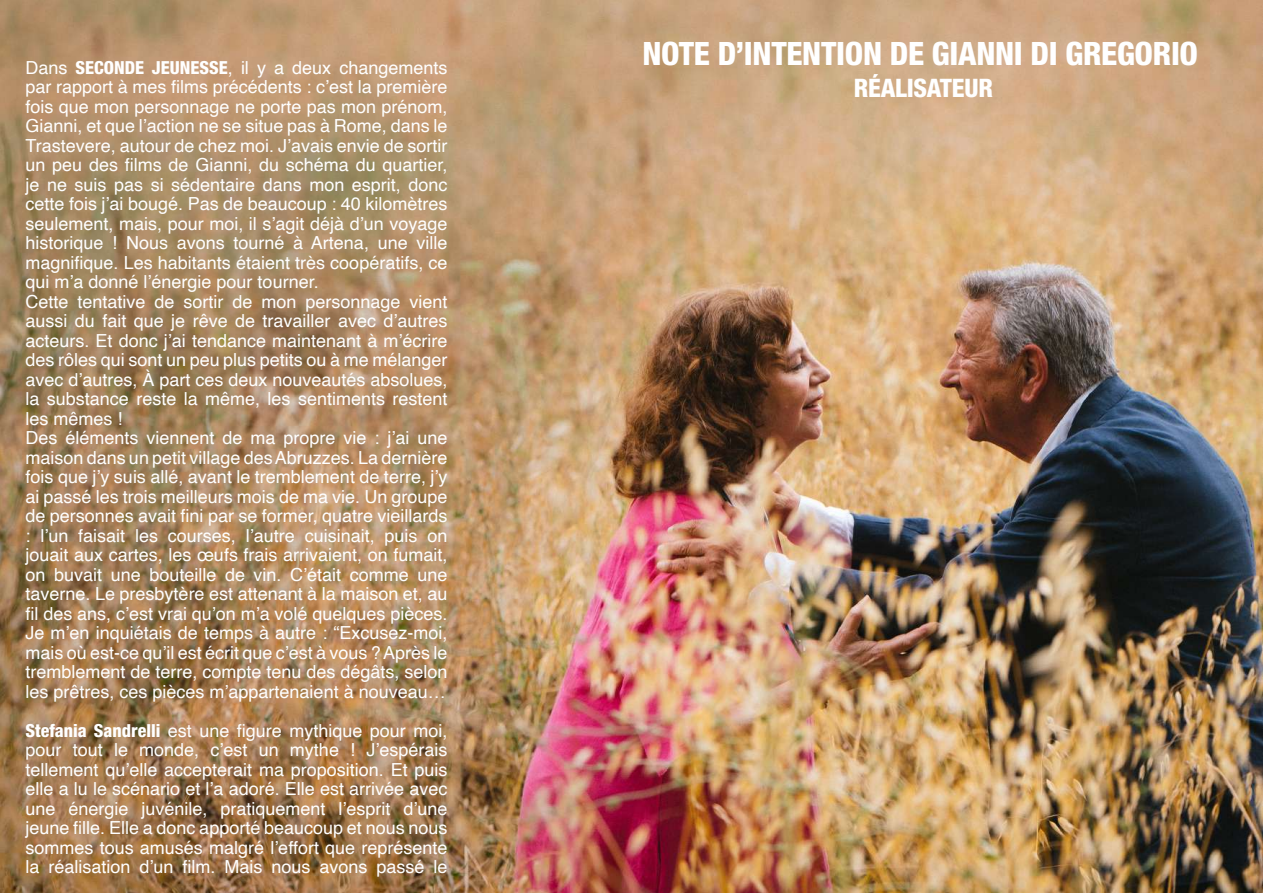
<style>
.page{position:relative;width:1263px;height:893px;background:#fff}
.page>*{position:absolute;margin:0;border:0;box-sizing:border-box;transform-origin:0 0}
.t1{font:800 condensed 32.25px "Helvetica Neue LT Std";letter-spacing:-.01em;color:#fff}
.t2{font:800 condensed 25.5px "Helvetica Neue LT Std";letter-spacing:-.01em;color:#fff}
.t3{font:18px/19.5px "Helvetica";color:#fff}
.s1{font-family:"Helvetica Neue LT Std";font-weight:800;font-stretch:condensed}
</style>
<div class="page">
<img style="left:0;top:0;width:1263px;height:893px">
<p class="t3" style="left:26px;top:58px;width:423px">Dans <span class="s1">SECONDE JEUNESSE</span>, il y a deux changements par rapport à mes films précédents : c’est la première fois que mon personnage ne porte pas mon prénom, Gianni, et que l’action ne se situe pas à Rome, dans le Trastevere, autour de chez moi. J’avais envie de sortir un peu des films de Gianni, du schéma du quartier, je ne suis pas si sédentaire dans mon esprit, donc cette fois j’ai bougé. Pas de beaucoup : 40 kilomètres seulement, mais, pour moi, il s’agit déjà d’un voyage historique ! Nous avons tourné à Artena, une ville magnifique. Les habitants étaient très coopératifs, ce qui m’a donné l’énergie pour tourner.<br>Cette tentative de sortir de mon personnage vient aussi du fait que je rêve de travailler avec d’autres acteurs. Et donc j’ai tendance maintenant à m’écrire des rôles qui sont un peu plus petits ou à me mélanger avec d’autres, À part ces deux nouveautés absolues, la substance reste la même, les sentiments restent les mêmes !<br>Des éléments viennent de ma propre vie : j’ai une maison dans un petit village des Abruzzes. La dernière fois que j’y suis allé, avant le tremblement de terre, j’y ai passé les trois meilleurs mois de ma vie. Un groupe de personnes avait fini par se former, quatre vieillards : l’un faisait les courses, l’autre cuisinait, puis on jouait aux cartes, les œufs frais arrivaient, on fumait, on buvait une bouteille de vin. C’était comme une taverne. Le presbytère est attenant à la maison et, au fil des ans, c’est vrai qu’on m’a volé quelques pièces.<br>Je m’en inquiétais de temps à autre : “Excusez-moi, mais où est-ce qu’il est écrit que c’est à vous ? Après le tremblement de terre, compte tenu des dégâts, selon les prêtres, ces pièces m’appartenaient à nouveau…</p>
<p class="t3" style="left:26px;top:721px;width:423px;text-align:justify"><span class="s1">Stefania Sandrelli</span> est une figure mythique pour moi, pour tout le monde, c’est un mythe ! J’espérais tellement qu’elle accepterait ma proposition. Et puis elle a lu le scénario et l’a adoré. Elle est arrivée avec une énergie juvénile, pratiquement l’esprit d’une jeune fille. Elle a donc apporté beaucoup et nous nous sommes tous amusés malgré l’effort que représente la réalisation d’un film. Mais nous avons passé le</p>
<h1 class="t1" style="left:642px;top:34px;width:557px">NOTE D’INTENTION DE GIANNI DI GREGORIO</h1>
<h2 class="t2" style="left:854px;top:72px;width:141px">RÉALISATEUR</h2>
</div>
